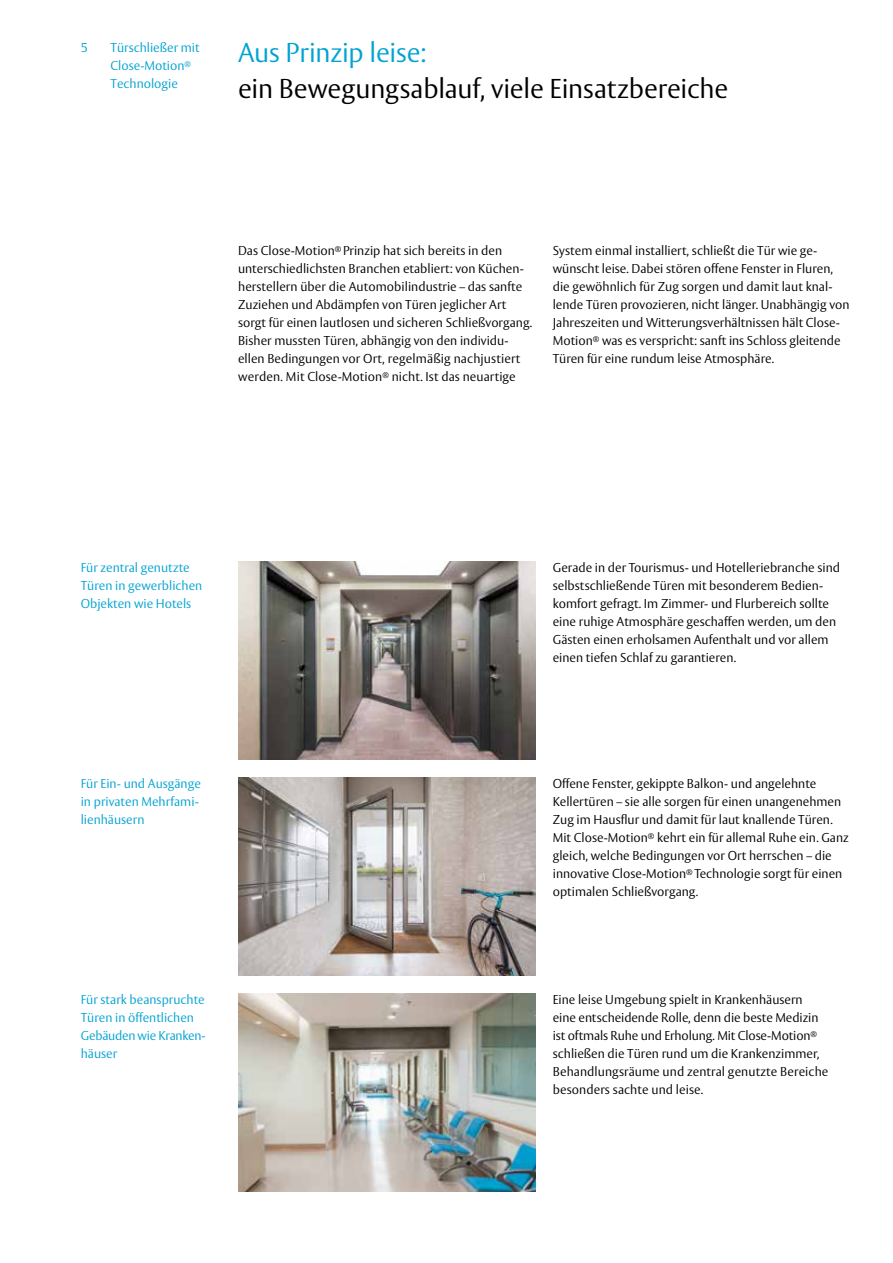
<style>
.page{position:relative;width:893px;height:1263px;background:#fff}
.page>*{position:absolute;margin:0;border:0;box-sizing:border-box;transform-origin:0 0}
.t1{font:300 27px "ASSA Vesta";letter-spacing:-.01em;color:#000}
.t2{font:300 27px "ASSA Vesta";letter-spacing:-.01em;color:#00a3d2}
.t3{font:300 12.75px/18px "ASSA Vesta";color:#000}
.t4{font:300 12.75px/18px "ASSA Vesta";color:#00a3d2}
</style>
<div class="page">
<img style="left:238px;top:561px;width:298px;height:198px">
<img style="left:238px;top:777px;width:298px;height:198px">
<img style="left:238px;top:993px;width:298px;height:198px">
<p class="t4" style="left:81px;top:40px;width:9px">5</p>
<p class="t4" style="left:111px;top:40px;width:91px">Türschließer mit<br>Close-Motion<sup>®<br></sup>Technologie</p>
<h1 class="t2" style="left:238px;top:36px;width:190px">Aus Prinzip leise:</h1>
<h1 class="t1" style="left:238px;top:72px;width:492px">ein Bewegungsablauf, viele Einsatzbereiche</h1>
<p class="t3" style="left:238px;top:242px;width:296px">Das Close-Motion<sup>®</sup> Prinzip hat sich bereits in den unterschiedlichsten Branchen etabliert: von Küchen&shy;herstellern über die Automobilindustrie – das sanfte Zuziehen und Abdämpfen von Türen jeglicher Art sorgt für einen lautlosen und sicheren Schließvorgang.<br>Bisher mussten Türen, abhängig von den individu&shy;ellen Bedingungen vor Ort, regelmäßig nachjustiert werden. Mit Close-Motion<sup>®</sup> nicht. Ist das neuartige</p>
<p class="t3" style="left:553px;top:242px;width:298px">System einmal installiert, schließt die Tür wie ge&shy;wünscht leise. Dabei stören offene Fenster in Fluren, die gewöhnlich für Zug sorgen und damit laut knal&shy;lende Türen provozieren, nicht länger. Unabhängig von Jahreszeiten und Witterungsverhältnissen hält Close-Motion<sup>®</sup> was es verspricht: sanft ins Schloss gleitende Türen für eine rundum leise Atmosphäre.</p>
<p class="t4" style="left:81px;top:559px;width:123px">Für zentral genutzte<br>Türen in gewerblichen<br>Objekten wie Hotels</p>
<p class="t3" style="left:553px;top:559px;width:289px">Gerade in der Tourismus- und Hotelleriebranche sind selbstschließende Türen mit besonderem Bedien&shy;komfort gefragt. Im Zimmer- und Flurbereich sollte eine ruhige Atmosphäre geschaffen werden, um den Gästen einen erholsamen Aufenthalt und vor allem einen tiefen Schlaf zu garantieren.</p>
<p class="t4" style="left:81px;top:775px;width:122px">Für Ein- und Ausgänge in privaten Mehrfami&shy;lienhäusern</p>
<p class="t3" style="left:553px;top:775px;width:298px">Offene Fenster, gekippte Balkon- und angelehnte Kellertüren – sie alle sorgen für einen unangenehmen Zug im Hausflur und damit für laut knallende Türen.<br>Mit Close-Motion<sup>®</sup> kehrt ein für allemal Ruhe ein. Ganz gleich, welche Bedingungen vor Ort herrschen – die innovative Close-Motion<sup>®</sup> Technologie sorgt für einen optimalen Schließvorgang.</p>
<p class="t4" style="left:81px;top:991px;width:126px">Für stark beanspruchte<br>Türen in öffentlichen<br>Gebäuden wie Kranken&shy;häuser</p>
<p class="t3" style="left:553px;top:991px;width:277px">Eine leise Umgebung spielt in Krankenhäusern eine entscheidende Rolle, denn die beste Medizin ist oftmals Ruhe und Erholung. Mit Close-Motion<sup>® </sup>schließen die Türen rund um die Krankenzimmer, Behandlungsräume und zentral genutzte Bereiche besonders sachte und leise.</p>
</div>
